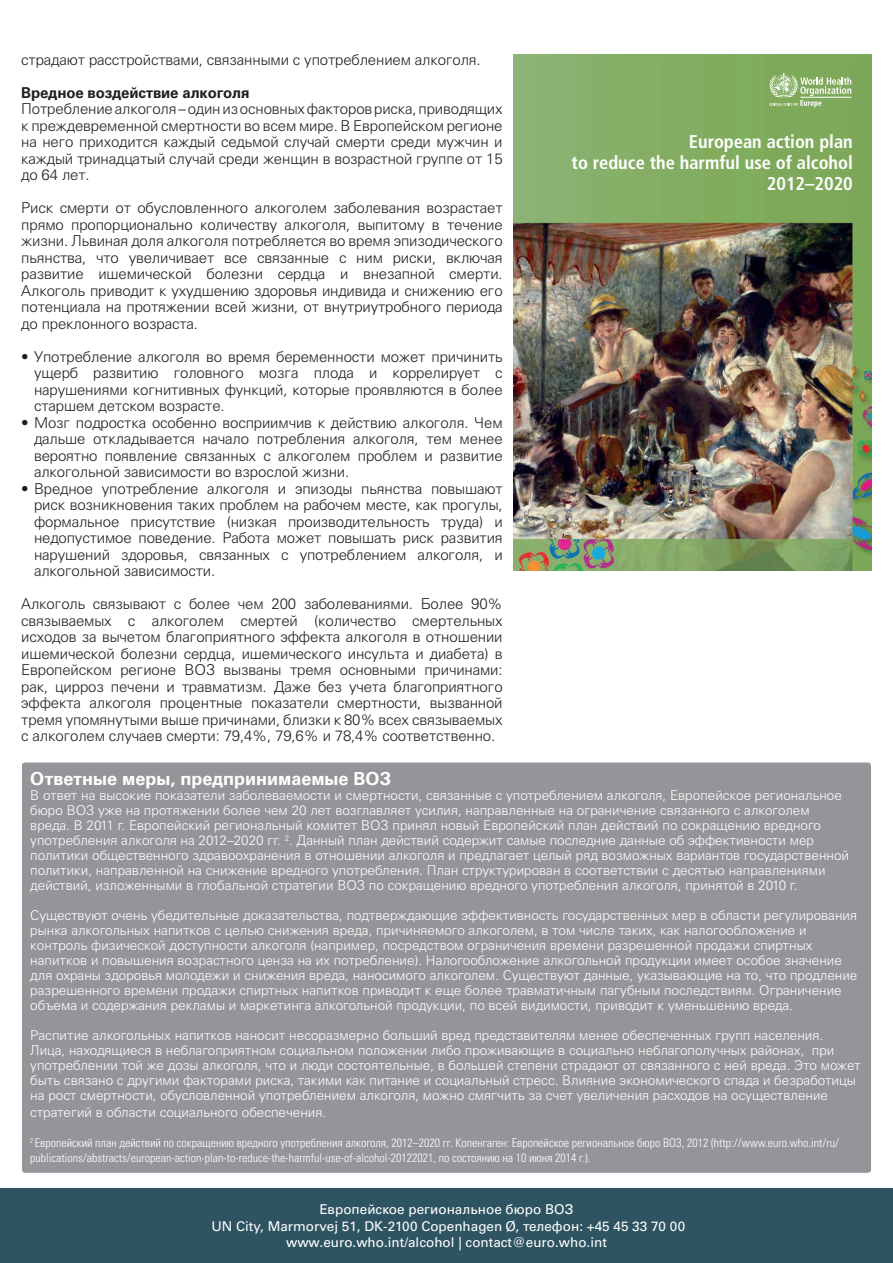
<style>
.page{position:relative;width:893px;height:1263px;background:#fff}
.page>*{position:absolute;margin:0;border:0;box-sizing:border-box;transform-origin:0 0}
.t1{font:700 condensed 18.45px/20.9px "Frutiger";color:#fff;text-align:right}
.t2{font:700 18px "Univers LTCYR";color:#fff}
.t3{font:300 15px/16.5px "Univers LTCYR 45";letter-spacing:-.01em;color:#231f20;text-align:justify}
.t4{font:700 15px "Univers LTCYR";letter-spacing:-.01em;color:#231f20}
.t5{font:300 13.5px/15px "Univers LTCYR 45";color:#fff}
.t6{font:13.5px/16.2px "Univers LTCYR 55 Roman";color:#fff;text-align:center}
.t7{font:12px/14.4px "Univers LTCYR 47 Light Cond";color:#fff}
</style>
<div class="page">
<div style="left:0;top:1188px;width:893px;height:75px;background:#2f5461"></div>
<div style="left:21px;top:762px;width:851px;height:411px;background:#939598;border-radius:4px"></div>
<img style="left:513px;top:54px;width:359px;height:517px">
<svg style="left:770px;top:73px;width:81px;height:34px;background:#9fbe83"></svg>
<p class="t3" style="left:21px;top:51px;width:461px">страдают расстройствами, связанными с употреблением алкоголя.</p>
<p class="t4" style="left:21px;top:84px;width:230px">Вредное воздействие алкоголя</p>
<p class="t3" style="left:21px;top:100px;width:483px">Потреблениеалкоголя–одинизосновныхфакторовриска,приводящих к преждевременной смертности во всем мире. В Европейском регионе на него приходится каждый седьмой случай смерти среди мужчин и каждый тринадцатый случай среди женщин в возрастной группе от 15 до 64 лет.</p>
<p class="t3" style="left:21px;top:199px;width:483px">Риск смерти от обусловленного алкоголем заболевания возрастает прямо пропорционально количеству алкоголя, выпитому в течение жизни. Львиная доля алкоголя потребляется во время эпизодического пьянства, что увеличивает все связанные с ним риски, включая развитие ишемической болезни сердца и внезапной смерти.<br>Алкоголь приводит к ухудшению здоровья индивида и снижению его потенциала на протяжении всей жизни, от внутриутробного периода до преклонного возраста.</p>
<p class="t3" style="left:34px;top:348px;width:470px;text-indent:-13px">• Употребление алкоголя во время беременности может причинить ущерб развитию головного мозга плода и коррелирует с нарушениями когнитивных функций, которые проявляются в более старшем детском возрасте.</p>
<p class="t3" style="left:34px;top:414px;width:470px;text-indent:-13px">• Мозг подростка особенно восприимчив к действию алкоголя. Чем дальше откладывается начало потребления алкоголя, тем менее вероятно появление связанных с алкоголем проблем и развитие алкогольной зависимости во взрослой жизни.</p>
<p class="t3" style="left:34px;top:480px;width:470px;text-indent:-13px">• Вредное употребление алкоголя и эпизоды пьянства повышают риск возникновения таких проблем на рабочем месте, как прогулы, формальное присутствие (низкая производительность труда) и недопустимое поведение. Работа может повышать риск развития нарушений здоровья, связанных с употреблением алкоголя, и алкогольной зависимости.</p>
<p class="t3" style="left:21px;top:595px;width:483px">Алкоголь связывают с более чем 200 заболеваниями. Более 90% связываемых с алкоголем смертей (количество смертельных исходов за вычетом благоприятного эффекта алкоголя в отношении ишемической болезни сердца, ишемического инсульта и диабета) в Европейском регионе ВОЗ вызваны тремя основными причинами: рак, цирроз печени и травматизм. Даже без учета благоприятного эффекта алкоголя процентные показатели смертности, вызванной тремя упомянутыми выше причинами, близки к 80% всех связываемых с алкоголем случаев смерти: 79,4%, 79,6% и 78,4% соответственно.</p>
<h1 class="t1" style="left:572px;top:132px;width:283px">European action plan<br>to reduce the harmful use of alcohol<br>2012–2020</h1>
<h2 class="t2" style="left:30px;top:768px;width:363px">Ответные меры, предпринимаемые ВОЗ</h2>
<p class="t5" style="left:30px;top:787px;width:820px">В ответ на высокие показатели заболеваемости и смертности, связанные с употреблением алкоголя, Европейское региональное бюро ВОЗ уже на протяжении более чем 20 лет возглавляет усилия, направленные на ограничение связанного с алкоголем вреда. В 2011 г. Европейский региональный комитет ВОЗ принял новый Европейский план действий по сокращению вредного употребления алкоголя на 2012–2020 гг. <sup>2</sup>. Данный план действий содержит самые последние данные об эффективности мер политики общественного здравоохранения в отношении алкоголя и предлагает целый ряд возможных вариантов государственной политики, направленной на снижение вредного употребления. План структурирован в соответствии с десятью направлениями действий, изложенными в глобальной стратегии ВОЗ по сокращению вредного употребления алкоголя, принятой в 2010 г.</p>
<p class="t5" style="left:30px;top:907px;width:828px">Существуют очень убедительные доказательства, подтверждающие эффективность государственных мер в области регулирования рынка алкогольных напитков с целью снижения вреда, причиняемого алкоголем, в том числе таких, как налогообложение и контроль физической доступности алкоголя (например, посредством ограничения времени разрешенной продажи спиртных напитков и повышения возрастного ценза на их потребление). Налогообложение алкогольной продукции имеет особое значение для охраны здоровья молодежи и снижения вреда, наносимого алкоголем. Существуют данные, указывающие на то, что продление разрешенного времени продажи спиртных напитков приводит к еще более травматичным пагубным последствиям. Ограничение объема и содержания рекламы и маркетинга алкогольной продукции, по всей видимости, приводит к уменьшению вреда.</p>
<p class="t5" style="left:30px;top:1027px;width:832px">Распитие алкогольных напитков наносит несоразмерно больший вред представителям менее обеспеченных групп населения.<br>Лица, находящиеся в неблагоприятном социальном положении либо проживающие в социально неблагополучных районах, при употреблении той же дозы алкоголя, что и люди состоятельные, в большей степени страдают от связанного с ней вреда. Это может быть связано с другими факторами риска, такими как питание и социальный стресс. Влияние экономического спада и безработицы на рост смертности, обусловленной употреблением алкоголя, можно смягчить за счет увеличения расходов на осуществление</p>
<p class="t5" style="left:30px;top:1104px;width:297px">стратегий в области социального обеспечения.</p>
<p class="t7" style="left:30px;top:1135px;width:810px"><sup>2</sup> Европейский план действий по сокращению вредного употребления алкоголя, 2012–2020 гг. Копенгаген: Европейское региональное бюро ВОЗ, 2012 (http://www.euro.who.int/ru/ publications/abstracts/european-action-plan-to-reduce-the-harmful-use-of-alcohol-20122021, по состоянию на 10 июня 2014 г.).</p>
<p class="t6" style="left:211px;top:1201px;width:475px">Европейское региональное бюро ВОЗ<br>UN City, Marmorvej 51, DK-2100 Copenhagen Ø, телефон: +45 45 33 70 00 www.euro.who.int/alcohol | contact@euro.who.int</p>
</div>
